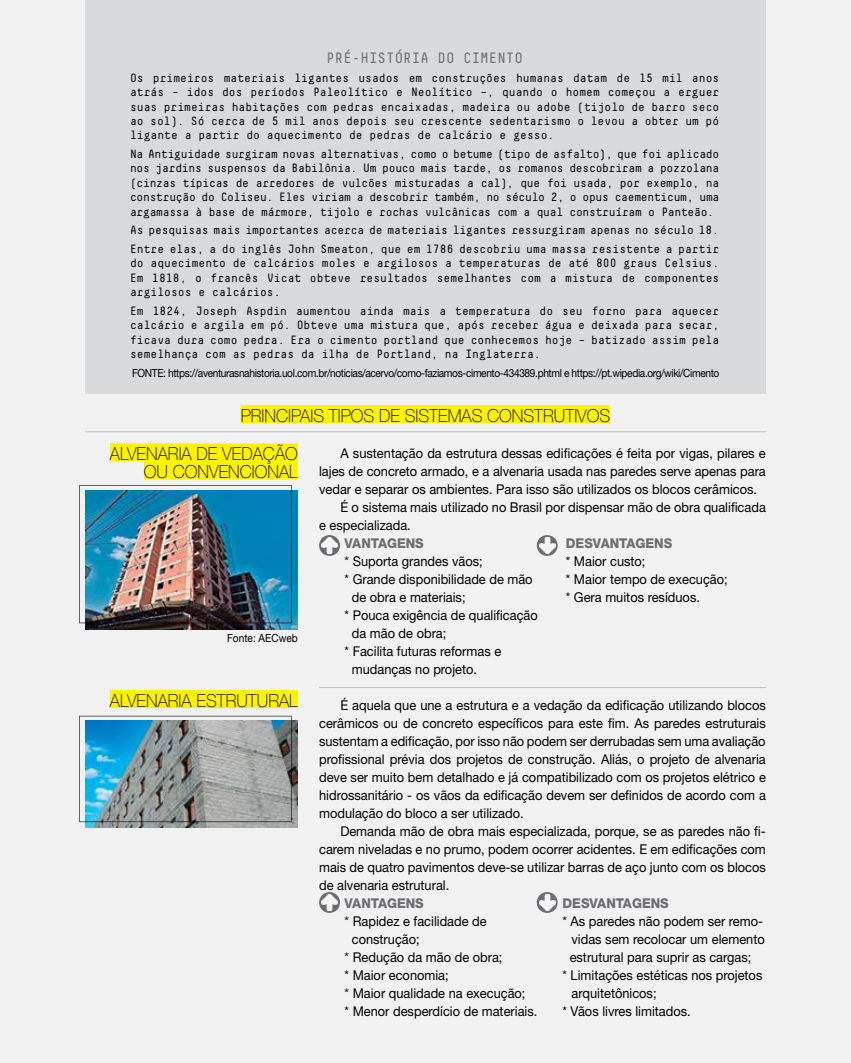
<style>
.page{position:relative;width:851px;height:1063px;background:#fff}
.page>*{position:absolute;margin:0;border:0;box-sizing:border-box;transform-origin:0 0}
.t1{font:100 18px/18px "Helvetica Neue LT Std";color:#000;text-align:right;scale:.95 1}
.t2{font:15px "Decima Mono Pro";color:#6d6e71;scale:.95 1}
.t3{font:13.5px/18px "Helvetica Neue LT Std";color:#000;text-align:justify;scale:.95 1}
.t4{font:800 13.5px "Helvetica Neue LT Std";color:#6d6e71;scale:.95 1}
.t5{font:12px/14.4px "Decima Mono Pro";color:#000;text-align:justify;scale:.95 1}
.t6{font:11.25px "Helvetica Neue LT Std";letter-spacing:-.035em;color:#000;scale:.9 1}
.t7{font:11.25px "Helvetica Neue LT Std";color:#000;scale:.9 1}
</style>
<div class="page">
<div style="left:0;top:0;width:850px;height:1063px;background:#f1f1f2"></div>
<img style="left:85px;top:721px;width:213px;height:107px">
<svg style="left:319px;top:535px;width:21px;height:21px"></svg>
<img style="left:321px;top:537px;width:16px;height:17px">
<img style="left:85px;top:490px;width:213px;height:139px">
<div style="left:110px;top:443px;width:188px;height:18px;background:#fff200"></div>
<div style="left:144px;top:461px;width:154px;height:18px;background:#fff200"></div>
<div style="left:110px;top:690px;width:188px;height:18px;background:#fff200"></div>
<svg style="left:536px;top:892px;width:21px;height:21px"></svg>
<img style="left:539px;top:894px;width:16px;height:17px">
<svg style="left:319px;top:892px;width:21px;height:21px"></svg>
<img style="left:321px;top:894px;width:16px;height:17px">
<hr style="left:319px;top:687px;width:446px;height:1px;background:#bcbec0">
<hr style="left:85px;top:431px;width:680px;height:1px;background:#bcbec0">
<div style="left:79px;top:485px;width:213px;height:138px;border:1px solid #000"></div>
<svg style="left:536px;top:535px;width:21px;height:21px"></svg>
<img style="left:539px;top:537px;width:16px;height:17px">
<div style="left:85px;top:0;width:680px;height:393px;background:#d1d3d4"></div>
<div style="left:241px;top:405px;width:369px;height:18px;background:#fff200"></div>
<p class="t2" style="left:326px;top:50px;width:209px">PRÉ-HISTÓRIA DO CIMENTO</p>
<p class="t5" style="left:130px;top:70px;width:621px">Os primeiros materiais ligantes usados em construções humanas datam de 15 mil anos atrás – idos dos períodos Paleolítico e Neolítico –, quando o homem começou a erguer suas primeiras habitações com pedras encaixadas, madeira ou adobe (tijolo de barro seco ao sol). Só cerca de 5 mil anos depois seu crescente sedentarismo o levou a obter um pó ligante a partir do aquecimento de pedras de calcário e gesso.</p>
<p class="t5" style="left:130px;top:147px;width:621px">Na Antiguidade surgiram novas alternativas, como o betume (tipo de asfalto), que foi aplicado nos jardins suspensos da Babilônia. Um pouco mais tarde, os romanos descobriram a pozzolana (cinzas típicas de arredores de vulcões misturadas a cal), que foi usada, por exemplo, na construção do Coliseu. Eles viriam a descobrir também, no século 2, o opus caementicum, uma argamassa à base de mármore, tijolo e rochas vulcânicas com a qual construíram o Panteão.</p>
<p class="t5" style="left:130px;top:221px;width:621px;line-height:18.6px">As pesquisas mais importantes acerca de materiais ligantes ressurgiram apenas no século 18.<br>Entre elas, a do inglês John Smeaton, que em 1786 descobriu uma massa resistente a partir</p>
<p class="t5" style="left:130px;top:256px;width:621px">do aquecimento de calcários moles e argilosos a temperaturas de até 800 graus Celsius.<br>Em 1818, o francês Vicat obteve resultados semelhantes com a mistura de componentes argilosos e calcários.</p>
<p class="t5" style="left:130px;top:303px;width:621px">Em 1824, Joseph Aspdin aumentou ainda mais a temperatura do seu forno para aquecer calcário e argila em pó. Obteve uma mistura que, após receber água e deixada para secar, ficava dura como pedra. Era o cimento portland que conhecemos hoje – batizado assim pela semelhança com as pedras da ilha de Portland, na Inglaterra.</p>
<p class="t6" style="left:132px;top:366px;width:654px">FONTE: https://aventurasnahistoria.uol.com.br/noticias/acervo/como-faziamos-cimento-434389.phtml e https://pt.wipedia.org/wiki/Cimento</p>
<h1 class="t1" style="left:241px;top:406px;width:390px">PRINCIPAIS TIPOS DE SISTEMAS CONSTRUTIVOS</h1>
<h1 class="t1" style="left:110px;top:444px;width:199px">ALVENARIA DE VEDAÇÃO<br>OU CONVENCIONAL</h1>
<p class="t7" style="left:227px;top:631px;width:80px">Fonte: AECweb</p>
<h1 class="t1" style="left:110px;top:691px;width:199px">ALVENARIA ESTRUTURAL</h1>
<p class="t3" style="left:340px;top:444px;width:449px">A sustentação da estrutura dessas edificações é feita por vigas, pilares e</p>
<p class="t3" style="left:319px;top:462px;width:471px">lajes de concreto armado, e a alvenaria usada nas paredes serve apenas para</p>
<p class="t3" style="left:319px;top:480px;width:462px">vedar e separar os ambientes. Para isso são utilizados os blocos cerâmicos.</p>
<p class="t3" style="left:340px;top:498px;width:449px">É o sistema mais utilizado no Brasil por dispensar mão de obra qualificada</p>
<p class="t3" style="left:319px;top:516px;width:98px">e especializada.</p>
<p class="t4" style="left:344px;top:535px;width:85px">VANTAGENS</p>
<p class="t3" style="left:344px;top:552px;width:147px">* Suporta grandes vãos;</p>
<p class="t3" style="left:344px;top:570px;width:199px">* Grande disponibilidade de mão</p>
<p class="t3" style="left:352px;top:588px;width:121px">de obra e materiais;</p>
<p class="t3" style="left:344px;top:606px;width:205px">* Pouca exigência de qualificação</p>
<p class="t3" style="left:352px;top:624px;width:101px">da mão de obra;</p>
<p class="t3" style="left:344px;top:642px;width:166px">* Facilita futuras reformas e</p>
<p class="t3" style="left:352px;top:660px;width:133px">mudanças no projeto.</p>
<p class="t3" style="left:319px;top:696px;width:472px;text-indent:21px">É aquela que une a estrutura e a vedação da edificação utilizando blocos cerâmicos ou de concreto específicos para este fim. As paredes estruturais sustentam a edificação, por isso não podem ser derrubadas sem uma avaliação profissional prévia dos projetos de construção. Aliás, o projeto de alvenaria deve ser muito bem detalhado e já compatibilizado com os projetos elétrico e hidrossanitário - os vãos da edificação devem ser definidos de acordo com a modulação do bloco a ser utilizado.</p>
<p class="t3" style="left:319px;top:822px;width:472px;text-indent:21px">Demanda mão de obra mais especializada, porque, se as paredes não fi&shy;carem niveladas e no prumo, podem ocorrer acidentes. E em edificações com mais de quatro pavimentos deve-se utilizar barras de aço junto com os blocos de alvenaria estrutural.</p>
<p class="t4" style="left:344px;top:895px;width:85px">VANTAGENS</p>
<p class="t3" style="left:344px;top:912px;width:151px">* Rapidez e facilidade de</p>
<p class="t3" style="left:352px;top:930px;width:73px">construção;</p>
<p class="t3" style="left:344px;top:948px;width:168px">* Redução da mão de obra;</p>
<p class="t3" style="left:344px;top:966px;width:111px">* Maior economia;</p>
<p class="t3" style="left:344px;top:984px;width:192px">* Maior qualidade na execução;</p>
<p class="t3" style="left:344px;top:1002px;width:204px">* Menor desperdício de materiais.</p>
<p class="t4" style="left:566px;top:535px;width:113px">DESVANTAGENS</p>
<p class="t3" style="left:566px;top:552px;width:172px;text-align:left">* Maior custo;<br>* Maior tempo de execução; * Gera muitos resíduos.</p>
<p class="t4" style="left:562px;top:895px;width:113px">DESVANTAGENS</p>
<p class="t3" style="left:562px;top:912px;width:213px">* As paredes não podem ser remo-</p>
<p class="t3" style="left:571px;top:930px;width:205px">vidas sem recolocar um elemento</p>
<p class="t3" style="left:569px;top:948px;width:193px">estrutural para suprir as cargas;</p>
<p class="t3" style="left:562px;top:966px;width:212px">* Limitações estéticas nos projetos</p>
<p class="t3" style="left:571px;top:984px;width:91px">arquitetônicos;</p>
<p class="t3" style="left:562px;top:1002px;width:136px">* Vãos livres limitados.</p>
</div>
